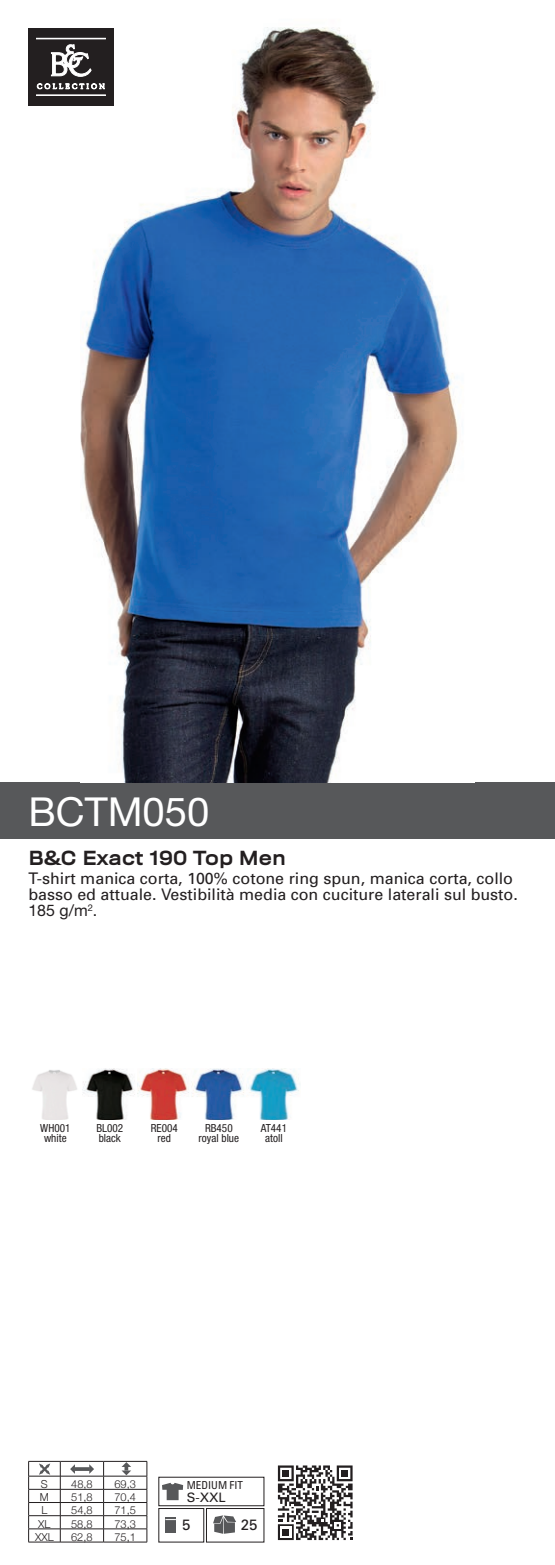
<style>
.page{position:relative;width:555px;height:1565px;background:#fff}
.page>*{position:absolute;margin:0;border:0;box-sizing:border-box;transform-origin:0 0}
.t1{font:40px "Helvetica Neue";color:#fff}
.t2{font:500 18px "Rhode";color:#231f20}
.t3{font:16px/16px "Univers";color:#231f20}
.t4{font:16px "Helvetica Neue";color:#231f20}
.t5{font:15px "Univers";color:#231f20}
.t6{font:13px "Univers";color:#231f20}
.t7{font:condensed 11.2px/10.2px "Helvetica Neue";color:#231f20;text-align:center}
.t8{font:300 11px "Helvetica Neue";color:#231f20}
.t9{font:condensed 11px "Univers";color:#231f20}
</style>
<div class="page">
<div style="left:0;top:782px;width:554px;height:57px;background:#57585a"></div>
<div style="left:275px;top:1463px;width:79px;height:79px;background:linear-gradient(to bottom,#f1f0f0,#f4f4f4)"></div>
<svg style="left:278px;top:1465px;width:74px;height:75px"></svg>
<img style="left:81px;top:27px;width:378px;height:755px">
<hr style="left:28px;top:1461px;width:32px;height:1px;background:#231f20">
<hr style="left:60px;top:1461px;width:43px;height:1px;background:#231f20">
<hr style="left:103px;top:1461px;width:44px;height:1px;background:#231f20">
<hr style="left:28px;top:1476px;width:32px;height:1px;background:#231f20">
<hr style="left:28px;top:1489px;width:32px;height:1px;background:#231f20">
<hr style="left:28px;top:1502px;width:32px;height:1px;background:#231f20">
<hr style="left:28px;top:1515px;width:32px;height:1px;background:#231f20">
<hr style="left:28px;top:1528px;width:32px;height:1px;background:#231f20">
<svg style="left:28px;top:1461px;width:1px;height:80px"></svg>
<hr style="left:28px;top:1541px;width:32px;height:1px;background:#231f20">
<hr style="left:60px;top:1476px;width:43px;height:1px;background:#231f20">
<hr style="left:103px;top:1476px;width:44px;height:1px;background:#231f20">
<hr style="left:60px;top:1489px;width:43px;height:1px;background:#231f20">
<hr style="left:103px;top:1489px;width:44px;height:1px;background:#231f20">
<hr style="left:60px;top:1502px;width:43px;height:1px;background:#231f20">
<hr style="left:103px;top:1502px;width:44px;height:1px;background:#231f20">
<hr style="left:60px;top:1515px;width:43px;height:1px;background:#231f20">
<hr style="left:103px;top:1515px;width:44px;height:1px;background:#231f20">
<hr style="left:60px;top:1528px;width:43px;height:1px;background:#231f20">
<svg style="left:60px;top:1461px;width:1px;height:80px"></svg>
<hr style="left:103px;top:1528px;width:44px;height:1px;background:#231f20">
<svg style="left:103px;top:1461px;width:1px;height:80px"></svg>
<svg style="left:146px;top:1461px;width:1px;height:80px"></svg>
<hr style="left:60px;top:1541px;width:43px;height:1px;background:#231f20">
<hr style="left:103px;top:1541px;width:44px;height:1px;background:#231f20">
<svg style="left:39px;top:1463px;width:11px;height:12px"></svg>
<svg style="left:75px;top:1467px;width:14px;height:4px"></svg>
<svg style="left:70px;top:1464px;width:5px;height:10px"></svg>
<svg style="left:89px;top:1464px;width:5px;height:10px"></svg>
<svg style="left:121px;top:1462px;width:10px;height:13px"></svg>
<div style="left:158px;top:1477px;width:106px;height:29px;border:1px solid #231f20"></div>
<svg style="left:162px;top:1483px;width:21px;height:17px"></svg>
<div style="left:158px;top:1508px;width:46px;height:34px;border:1px solid #231f20"></div>
<div style="left:206px;top:1508px;width:58px;height:34px;border:1px solid #231f20"></div>
<div style="left:165px;top:1516px;width:11px;height:16px;background:#57585a"></div>
<svg style="left:213px;top:1515px;width:23px;height:19px"></svg>
<img style="left:32px;top:1069px;width:212px;height:51px">
<img style="left:248px;top:1069px;width:52px;height:51px">
<div style="left:28px;top:28px;width:85px;height:77px;background:#231f20"></div>
<div style="left:36px;top:38px;width:69px;height:1px;border:1px solid #fff"></div>
<div style="left:36px;top:95px;width:69px;height:1px;border:1px solid #fff"></div>
<svg style="left:37px;top:83px;width:67px;height:6px"></svg>
<svg style="left:51px;top:45px;width:40px;height:31px"></svg>
<h1 class="t1" style="left:28px;top:788px;width:182px">BCTM050</h1>
<p class="t2" style="left:28px;top:847px;width:259px">B&amp;C Exact 190 Top Men</p>
<p class="t3" style="left:28px;top:871px;width:490px">T-shirt manica corta, 100% cotone ring spun, manica corta, collo basso ed attuale. Vestibilità media con cuciture laterali sul busto.</p>
<p class="t4" style="left:28px;top:901px;width:70px">185 g/m<sup>2</sup>.</p>
<p class="t7" style="left:40px;top:1122px;width:32px">WH001 white</p>
<p class="t7" style="left:96px;top:1122px;width:28px;text-align:left">BL002 black</p>
<p class="t7" style="left:151px;top:1122px;width:29px">RE004 red</p>
<p class="t7" style="left:198px;top:1122px;width:42px">RB450 royal blue</p>
<p class="t7" style="left:260px;top:1122px;width:28px">AT441 atoll</p>
<p class="t8" style="left:41px;top:1475px;width:8px">S</p>
<p class="t8" style="left:71px;top:1475px;width:23px">48,8</p>
<p class="t8" style="left:114px;top:1475px;width:23px">69,3</p>
<p class="t8" style="left:40px;top:1488px;width:11px">M</p>
<p class="t8" style="left:71px;top:1488px;width:23px">51,8</p>
<p class="t8" style="left:114px;top:1488px;width:23px">70,4</p>
<p class="t8" style="left:41px;top:1501px;width:7px">L</p>
<p class="t8" style="left:71px;top:1501px;width:23px">54,8</p>
<p class="t8" style="left:114px;top:1501px;width:23px">71,5</p>
<p class="t8" style="left:38px;top:1515px;width:14px">XL</p>
<p class="t8" style="left:71px;top:1515px;width:23px">58,8</p>
<p class="t8" style="left:114px;top:1515px;width:23px">73,3</p>
<p class="t8" style="left:35px;top:1528px;width:20px">XXL</p>
<p class="t8" style="left:71px;top:1528px;width:23px">62,8</p>
<p class="t8" style="left:114px;top:1528px;width:23px">75,1</p>
<p class="t9" style="left:187px;top:1478px;width:58px">MEDIUM FIT</p>
<p class="t6" style="left:187px;top:1489px;width:40px">S-XXL</p>
<p class="t5" style="left:182px;top:1516px;width:10px">5</p>
<p class="t5" style="left:241px;top:1516px;width:18px">25</p>
</div>
